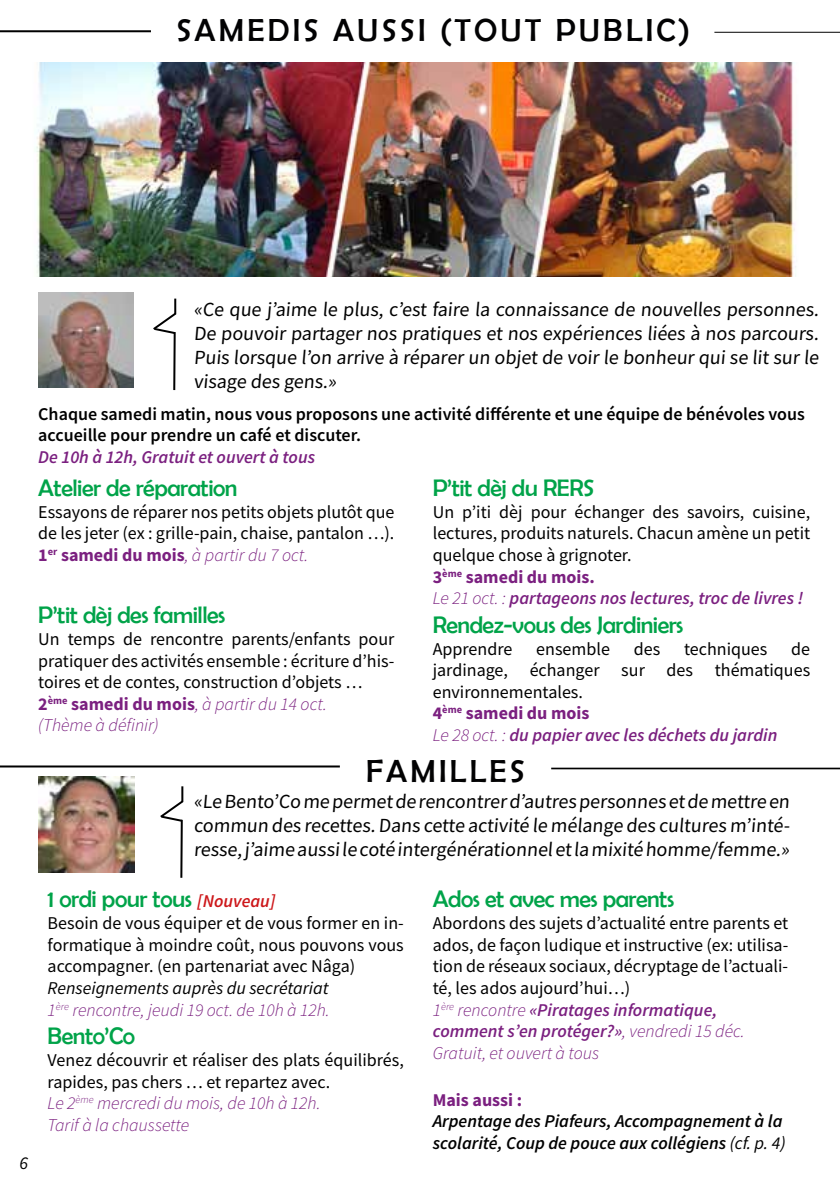
<style>
.page{position:relative;width:840px;height:1191px;background:#fff}
.page>*{position:absolute;margin:0;border:0;box-sizing:border-box;transform-origin:0 0}
.t1{font:32px "Berlin Sans FB";letter-spacing:.1em;color:#020203}
.t2{font:24px "Berlin Sans FB";letter-spacing:-.02em;color:#00a349}
.t3{font:20px/24px "Source Sans Pro";color:#000;text-align:justify}
.t4{font:18px/21.6px "Source Sans Pro";color:#000}
.t5{font:600 18px/21.6px "Source Sans Pro";color:#000}
.t6{font:italic 600 18px/21.6px "Source Sans Pro";color:#000}
.t7{font:italic 18px/21.6px "Source Sans Pro";color:#000}
.t8{font:italic 600 18px "Source Sans Pro";color:#7b2080}
.t9{font:700 18px "Source Sans Pro";color:#7b2080}
.s1{font-weight:700;color:#7b2080}
.s2{font-weight:300;font-style:italic;color:#7b2080}
.s3{font-weight:600;font-style:italic;color:#7b2080}
.s4{font-family:"Source Sans Pro";font-weight:600;font-style:italic;font-size:18px;color:#cd171a}
.s5{font-weight:300;color:#7b2080}
.s6{font-weight:400}
</style>
<div class="page">
<hr style="left:0;top:30px;width:151px;height:2px;background:#000">
<hr style="left:714px;top:32px;width:125px;height:1px;background:#000">
<hr style="left:0;top:765px;width:339px;height:2px;background:#000">
<hr style="left:551px;top:767px;width:288px;height:2px;background:#000">
<img style="left:38px;top:777px;width:96px;height:96px">
<img style="left:38px;top:293px;width:95px;height:95px">
<hr style="left:180px;top:819px;width:3px;height:58px;background:#000">
<svg style="left:160px;top:786px;width:24px;height:37px"></svg>
<hr style="left:173px;top:332px;width:3px;height:58px;background:#000">
<svg style="left:153px;top:298px;width:24px;height:37px"></svg>
<img style="left:36px;top:63px;width:760px;height:213px">
<h1 class="t1" style="left:176px;top:12px;width:515px">SAMEDIS AUSSI (TOUT PUBLIC)</h1>
<p class="t7" style="left:19px;top:1151px;width:10px">6</p>
<p class="t3" style="left:194px;top:297px;width:628px">«Ce que j’aime le plus, c’est faire la connaissance de nouvelles personnes.<br>De pouvoir partager nos pratiques et nos expériences liées à nos parcours.<br>Puis lorsque l’on arrive à réparer un objet de voir le bonheur qui se lit sur le visage des gens.»</p>
<p class="t5" style="left:38px;top:403px;width:767px">Chaque samedi matin, nous vous proposons une activité différente et une équipe de bénévoles vous accueille pour prendre un café et discuter.</p>
<p class="t8" style="left:38px;top:445px;width:278px">De 10h à 12h, Gratuit et ouvert à tous</p>
<h2 class="t2" style="left:38px;top:474px;width:201px">Atelier de réparation</h2>
<p class="t4" style="left:38px;top:501px;width:357px;text-align:justify">Essayons de réparer nos petits objets plutôt que de les jeter (ex : grille-pain, chaise, pantalon …).<br><span class="s1">1</span><sup>er</sup> <span class="s1">samedi du mois</span><span class="s2">, à partir du 7 oct.</span></p>
<h2 class="t2" style="left:38px;top:602px;width:188px">P’tit dèj des familles</h2>
<p class="t4" style="left:38px;top:628px;width:357px">Un temps de rencontre parents/enfants pour pratiquer des activités ensemble : écriture d’his&shy;toires et de contes, construction d’objets … <span class="s1">2</span><sup>ème</sup> <span class="s1">samedi du mois</span><span class="s2">, à partir du 14 oct.<br>(Thème à définir)</span></p>
<h2 class="t2" style="left:432px;top:474px;width:163px">P’tit dèj du RERS</h2>
<p class="t4" style="left:432px;top:501px;width:379px">Un p’iti dèj pour échanger des savoirs, cuisine, lectures, produits naturels. Chacun amène un petit quelque chose à grignoter.<br><span class="s1">3</span><sup>ème</sup> <span class="s1">samedi du mois.<br></span><span class="s2">Le 21 oct. :</span> <span class="s3">partageons nos lectures, troc de livres !</span></p>
<h2 class="t2" style="left:432px;top:611px;width:252px">Rendez-vous des Jardiniers</h2>
<p class="t4" style="left:432px;top:637px;width:81px">Apprendre</p>
<p class="t4" style="left:536px;top:637px;width:75px">ensemble</p>
<p class="t4" style="left:633px;top:637px;width:28px">des</p>
<p class="t4" style="left:683px;top:637px;width:85px">techniques</p>
<p class="t4" style="left:432px;top:637px;width:379px;text-indent:358px">de jardinage, échanger sur des thématiques environnementales.<br><span class="s1">4</span><sup>ème</sup> <span class="s1">samedi du mois<br></span><span class="s2">Le 28 oct. :</span> <span class="s3">du papier avec les déchets du jardin</span></p>
<h1 class="t1" style="left:366px;top:753px;width:160px">FAMILLES</h1>
<p class="t3" style="left:194px;top:789px;width:599px">«Le Bento’Co me permet de rencontrer d’autres personnes et de mettre en commun des recettes. Dans cette activité le mélange des cultures m’inté&shy;resse, j’aime aussi le coté intergénérationnel et la mixité homme/femme.»</p>
<h2 class="t2" style="left:48px;top:886px;width:229px">1 ordi pour tous <span class="s4">[Nouveau]</span></h2>
<p class="t4" style="left:48px;top:912px;width:357px;text-align:justify">Besoin de vous équiper et de vous former en in&shy;formatique à moindre coût, nous pouvons vous accompagner. (en partenariat avec Nâga)</p>
<p class="t7" style="left:48px;top:977px;width:283px">Renseignements auprès du secrétariat<br><span class="s5">1</span><sup>ère</sup> <span class="s5">rencontre, jeudi 19 oct. de 10h à 12h.</span></p>
<h2 class="t2" style="left:48px;top:1022px;width:89px">Bento’Co</h2>
<p class="t4" style="left:48px;top:1049px;width:357px">Venez découvrir et réaliser des plats équilibrés, rapides, pas chers … et repartez avec.<br><span class="s2">Le 2</span><sup>ème</sup> <span class="s2">mercredi du mois, de 10h à 12h.<br>Tarif à la chaussette</span></p>
<h2 class="t2" style="left:432px;top:886px;width:243px">Ados et avec mes parents</h2>
<p class="t4" style="left:432px;top:912px;width:357px">Abordons des sujets d’actualité entre parents et ados, de façon ludique et instructive (ex: utilisa&shy;tion de réseaux sociaux, décryptage de l’actuali&shy;té, les ados aujourd’hui…)<br><span class="s2">1</span><sup>ère</sup> <span class="s2">rencontre</span> <span class="s3">«Piratages informatique, comment s’en protéger?»</span><span class="s2">, vendredi 15 déc.<br>Gratuit, et ouvert à tous</span></p>
<p class="t9" style="left:432px;top:1087px;width:91px">Mais aussi :</p>
<p class="t6" style="left:432px;top:1110px;width:354px">Arpentage des Piafeurs, Accompagnement à la scolarité, Coup de pouce aux collégiens <span class="s6">(cf. p. 4)</span></p>
</div>
